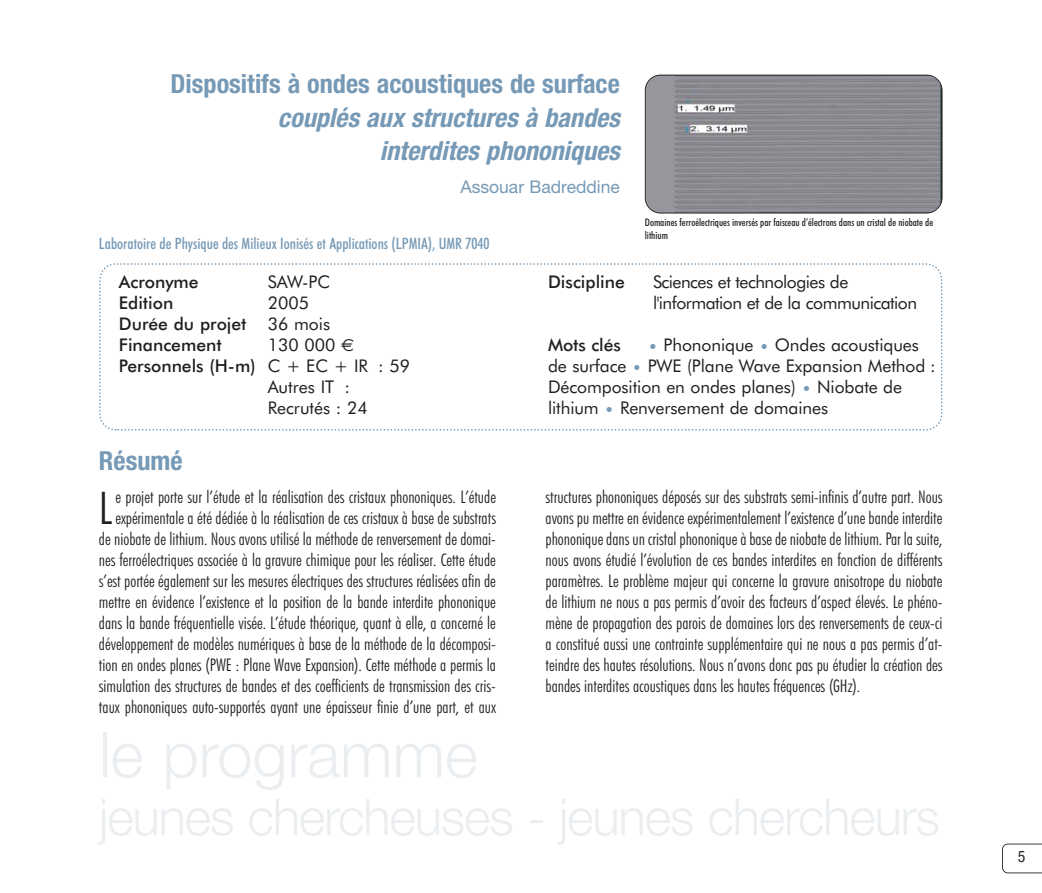
<style>
.page{position:relative;width:1042px;height:893px;background:#fff}
.page>*{position:absolute;margin:0;border:0;box-sizing:border-box;transform-origin:0 0}
.t1{font:300 condensed 45.15px "Futura BT";color:#231f1f}
.t2{font:italic 700 condensed 26.25px/33.2px "Helvetica Neue LT Std";color:#7699b6;text-align:right}
.t3{font:700 condensed 26.25px "Helvetica Neue LT Std";color:#7699b6}
.t4{font:300 condensed 17.5px/21px "Futura BT";color:#231f1f;text-align:right}
.t5{font:17.5px/21px "Futura BT";letter-spacing:-.005em;color:#231f1f}
.t6{font:500 17.5px/21px "Futura BT";color:#231f1f}
.t7{font:17.5px/21px "Futura BT";letter-spacing:-.03em;color:#231f1f}
.t8{font:17.5px "Helvetica Neue LT Std";color:#7699b6}
.t9{font:500 condensed 15.75px "Futura BT";color:#7699b6}
.t10{font:condensed 15.75px "Helvetica Neue LT Std";color:#231f1f}
.t11{font:500 condensed 10.5px/12.6px "Futura BT";color:#231f1f}
.s1{font-weight:400}
.s2{font-family:"Euro Sans"}
.s3{color:#7699b6}
</style>
<div class="page">
<svg style="left:1002px;top:844px;width:39px;height:29px"></svg>
<svg style="left:99px;top:263px;width:844px;height:168px"></svg>
<img style="left:646px;top:75px;width:296px;height:138px;border-radius:15px">
<div style="left:645px;top:75px;width:297px;height:139px;border:2px solid #231f1f;border-radius:16px"></div>
<h2 class="t3" style="left:171px;top:75px;width:451px">Dispositifs à ondes acoustiques de surface</h2>
<h2 class="t2" style="left:278px;top:103px;width:343px">couplés aux structures à bandes interdites phononiques</h2>
<p class="t8" style="left:460px;top:181px;width:161px">Assouar Badreddine</p>
<p class="t9" style="left:99px;top:236px;width:392px">Laboratoire de Physique des Milieux Ionisés et Applications (LPMIA), UMR 7040</p>
<p class="t11" style="left:645px;top:217px;width:290px">Domaines ferroélectriques inversés par faisceau d’électrons dans un cristal de niobate de lithium</p>
<p class="t6" style="left:119px;top:273px;width:81px">Acronyme</p>
<p class="t5" style="left:268px;top:273px;width:64px">SAW-PC</p>
<p class="t6" style="left:119px;top:294px;width:56px">Edition</p>
<p class="t6" style="left:119px;top:294px;width:213px;text-indent:149px"><span class="s1">2005<br></span>Durée du projet <span class="s1">36 mois<br></span>Financement</p>
<p class="t5" style="left:268px;top:336px;width:88px">130 000 <span class="s2">€</span></p>
<p class="t6" style="left:119px;top:357px;width:293px">Personnels (H-m) <span class="s1">C + EC + IR : 59</span></p>
<p class="t5" style="left:268px;top:378px;width:84px">Autres IT :</p>
<p class="t5" style="left:268px;top:399px;width:102px">Recrutés : 24</p>
<h2 class="t3" style="left:99px;top:452px;width:85px">Résumé</h2>
<p class="t6" style="left:548px;top:273px;width:78px">Discipline</p>
<p class="t7" style="left:653px;top:273px;width:265px">Sciences et technologies de l'information et de la communication</p>
<p class="t6" style="left:548px;top:336px;width:74px">Mots clés</p>
<p class="t5" style="left:548px;top:336px;width:389px;text-indent:100px"><span class="s3">•</span> Phononique <span class="s3">•</span> Ondes acoustiques de surface <span class="s3">•</span> PWE (Plane Wave Expansion Method :<br>Décomposition en ondes planes) <span class="s3">•</span> Niobate de lithium <span class="s3">•</span> Renversement de domaines</p>
<p class="t4" style="left:99px;top:487px;width:398px">e projet porte sur l’étude et la réalisation des cristaux phononiques. L’étude expérimentale a été dédiée à la réalisation de ces cristaux à base de substrats<br>de niobate de lithium. Nous avons utilisé la méthode de renversement de domai&shy;nes ferroélectriques associée à la gravure chimique pour les réaliser. Cette étude s’est portée également sur les mesures électriques des structures réalisées afin de mettre en évidence l’existence et la position de la bande interdite phononique dans la bande fréquentielle visée. L’étude théorique, quant à elle, a concerné le développement de modèles numériques à base de la méthode de la décomposi&shy;tion en ondes planes (PWE : Plane Wave Expansion). Cette méthode a permis la simulation des structures de bandes et des coefficients de transmission des cris&shy;taux phononiques auto-supportés ayant une épaisseur finie d’une part, et aux</p>
<p class="t4" style="left:545px;top:487px;width:398px;text-align:justify">structures phononiques déposés sur des substrats semi-infinis d’autre part. Nous avons pu mettre en évidence expérimentalement l’existence d’une bande interdite phononique dans un cristal phononique à base de niobate de lithium. Par la suite, nous avons étudié l’évolution de ces bandes interdites en fonction de différents paramètres. Le problème majeur qui concerne la gravure anisotrope du niobate de lithium ne nous a pas permis d’avoir des facteurs d’aspect élevés. Le phéno&shy;mène de propagation des parois de domaines lors des renversements de ceux-ci a constitué aussi une contrainte supplémentaire qui ne nous a pas permis d’at&shy;teindre des hautes résolutions. Nous n’avons donc pas pu étudier la création des bandes interdites acoustiques dans les hautes fréquences (GHz).</p>
<h1 class="t1" style="left:99px;top:489px;width:14px">L</h1>
<p class="t10" style="left:1017px;top:850px;width:9px">5</p>
</div>
